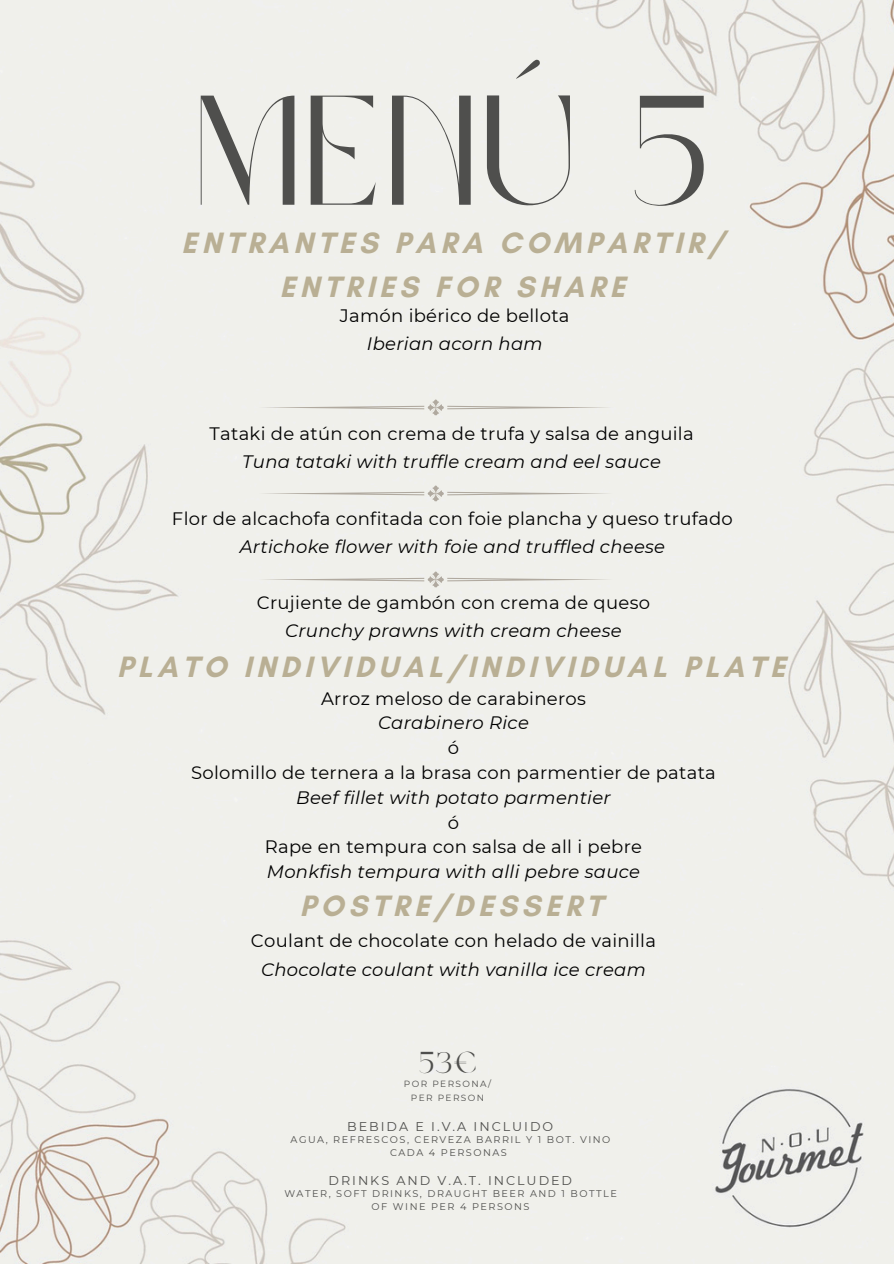
<style>
.page{position:relative;width:894px;height:1264px;background:#fff}
.page>*{position:absolute;margin:0;border:0;box-sizing:border-box;transform-origin:0 0}
.t1{font:154.5px "Brown Sugar";color:#4f4f4d}
.t2{font:700 30px/43.8px "Glacial Indifference";letter-spacing:.155em;color:#b9af94;text-align:center}
.t3{font:30px "Brown Sugar";color:#4f4f4d}
.t4{font:18px/24.8px "Montserrat";letter-spacing:.015em;color:#000;text-align:center}
.t5{font:12.75px "Montserrat";letter-spacing:.155em;color:#4f4f4d}
.t6{font:9.75px/12.3px "Montserrat";letter-spacing:.155em;color:#4f4f4d;text-align:center}
.t7{font:9px "Montserrat";letter-spacing:.155em;color:#4f4f4d}
.s1{font-style:italic}
</style>
<div class="page">
<div style="left:0;top:0;width:893px;height:1263px;background:#f0f0eb"></div>
<svg style="left:258px;top:399px;width:354px;height:16px;background:#e9e8e3"></svg>
<svg style="left:258px;top:485px;width:354px;height:16px;background:#e9e8e3"></svg>
<svg style="left:258px;top:571px;width:354px;height:16px;background:#e9e8e3"></svg>
<h2 class="t1" style="left:195px;top:89px;width:515px">MENÚ 5</h2>
<h2 class="t2" style="left:181px;top:221px;width:543px">ENTRANTES PARA COMPARTIR/<br>ENTRIES FOR SHARE</h2>
<h2 class="t4" style="left:340px;top:301px;width:231px;line-height:28.2px">Jamón ibérico de bellota<br><span class="s1">Iberian acorn ham</span></h2>
<h1 class="t4" style="left:209px;top:419px;width:485px;line-height:28.2px">Tataki de atún con crema de trufa y salsa de anguila<br><span class="s1">Tuna tataki with truffle cream and eel sauce</span></h1>
<h2 class="t4" style="left:172px;top:504px;width:562px;line-height:28.2px">Flor de alcachofa confitada con foie plancha y queso trufado<br><span class="s1">Artichoke flower with foie and truffled cheese</span></h2>
<p class="t4" style="left:257px;top:588px;width:394px;line-height:28.2px">Crujiente de gambón con crema de queso<br><span class="s1">Crunchy prawns with cream cheese</span></p>
<p class="t2" style="left:117px;top:644px;width:669px">PLATO INDIVIDUAL/INDIVIDUAL PLATE</p>
<p class="t4" style="left:191px;top:686px;width:526px">Arroz meloso de carabineros<br><span class="s1">Carabinero Rice<br></span>ó<br>Solomillo de ternera a la brasa con parmentier de patata<br><span class="s1">Beef fillet with potato parmentier<br></span>ó<br>Rape en tempura con salsa de all i pebre<br><span class="s1">Monkfish tempura with alli pebre sauce</span></p>
<p class="t2" style="left:300px;top:883px;width:304px">POSTRE/DESSERT</p>
<p class="t4" style="left:251px;top:925px;width:406px;line-height:29.2px">Coulant de chocolate con helado de vainilla<br><span class="s1">Chocolate coulant with vanilla ice cream</span></p>
<h2 class="t3" style="left:418px;top:1050px;width:59px">53€</h2>
<p class="t7" style="left:404px;top:1078px;width:88px">POR PERSONA/</p>
<p class="t7" style="left:411px;top:1091px;width:75px">PER PERSON</p>
<p class="t5" style="left:347px;top:1118px;width:207px">BEBIDA E I.V.A INCLUIDO</p>
<p class="t6" style="left:290px;top:1133px;width:321px">AGUA, REFRESCOS, CERVEZA BARRIL Y 1 BOT. VINO<br>CADA 4 PERSONAS</p>
<p class="t5" style="left:328px;top:1172px;width:245px">DRINKS AND V.A.T. INCLUDED</p>
<p class="t6" style="left:284px;top:1187px;width:334px">WATER, SOFT DRINKS, DRAUGHT BEER AND 1 BOTTLE<br>OF WINE PER 4 PERSONS</p>
</div>
